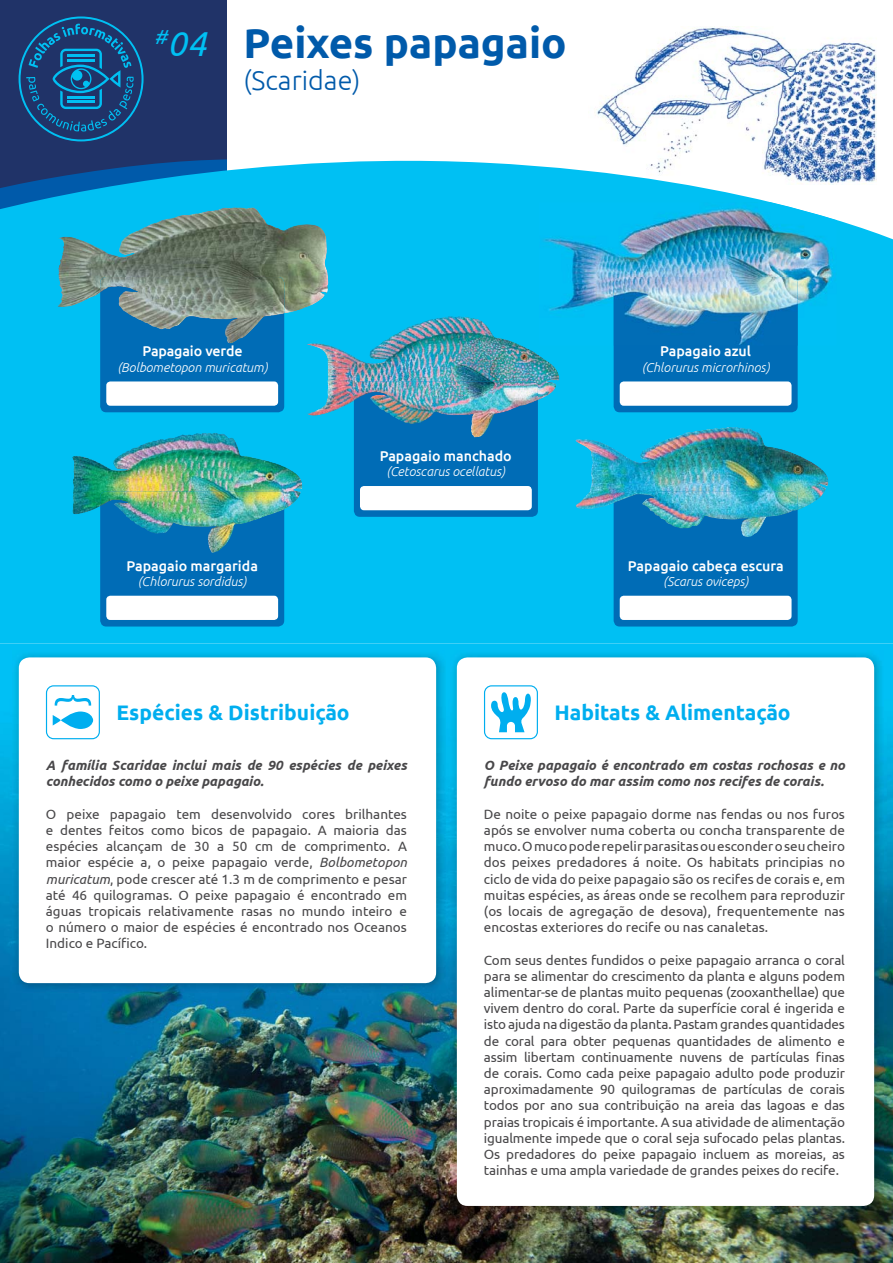
<style>
.page{position:relative;width:893px;height:1263px;background:#fff}
.page>*{position:absolute;margin:0;border:0;box-sizing:border-box;transform-origin:0 0}
.t1{font:700 42px "Ubuntu";color:#005aaa}
.t2{font:300 27px "Ubuntu";color:#005aaa}
.t3{font:700 21px "Ubuntu";color:#00aeef}
.t4{font:500 14.25px "Ubuntu";color:#fff}
.t5{font:13.5px/16.2px "Ubuntu";color:#484749;text-align:justify}
.t6{font:italic 700 13.5px/16.2px "Ubuntu";color:#484749}
.t7{font:italic 300 12.9px "Ubuntu";color:#fff}
.s1{font-weight:400;font-style:italic;font-size:34.65px;color:#00c0f3}
.s2{font-style:italic}
</style>
<div class="page">
<img style="left:0;top:643px;width:893px;height:620px">
<div style="left:0;top:0;width:244px;height:210px;background:#203368"></div>
<div style="left:227px;top:0;width:666px;height:251px;background:#fff"></div>
<img style="left:596px;top:26px;width:281px;height:123px">
<img style="left:0;top:149px;width:893px;height:494px">
<img style="left:12px;top:651px;width:434px;height:342px">
<div style="left:19px;top:657px;width:417px;height:326px;background:#fff;border-radius:11px"></div>
<svg style="left:46px;top:685px;width:54px;height:54px"></svg>
<img style="left:450px;top:651px;width:433px;height:565px">
<div style="left:457px;top:657px;width:417px;height:549px;background:#fff;border-radius:11px"></div>
<svg style="left:484px;top:685px;width:54px;height:54px"></svg>
<svg style="left:100px;top:277px;width:184px;height:135px;background:#327aa4"></svg>
<img style="left:100px;top:491px;width:184px;height:136px;border-radius:6px">
<div style="left:614px;top:277px;width:184px;height:135px;background:#006cb6;border-radius:6px"></div>
<div style="left:614px;top:491px;width:184px;height:136px;background:#006cb6;border-radius:6px"></div>
<img style="left:695px;top:456px;width:103px;height:54px">
<img style="left:695px;top:513px;width:53px;height:24px">
<div style="left:620px;top:596px;width:171px;height:24px;background:#fff;border-radius:4px"></div>
<div style="left:620px;top:381px;width:171px;height:25px;background:#fff;border-radius:4px"></div>
<img style="left:217px;top:511px;width:29px;height:3px">
<img style="left:121px;top:511px;width:96px;height:42px">
<div style="left:106px;top:596px;width:172px;height:24px;background:#fff;border-radius:4px"></div>
<img style="left:354px;top:382px;width:184px;height:135px;border-radius:6px">
<div style="left:360px;top:486px;width:172px;height:24px;background:#fff;border-radius:4px"></div>
<img style="left:58px;top:237px;width:226px;height:27px">
<div style="left:106px;top:381px;width:172px;height:25px;background:#fff;border-radius:4px"></div>
<img style="left:369px;top:343px;width:17px;height:33px">
<img style="left:539px;top:202px;width:297px;height:144px">
<img style="left:614px;top:277px;width:184px;height:69px">
<img style="left:661px;top:345px;width:90px;height:1px">
<svg style="left:19px;top:16px;width:125px;height:125px"></svg>
<h1 class="t1" style="left:154px;top:19px;width:414px"><sup>#</sup><span class="s1">04</span> Peixes papagaio</h1>
<h2 class="t2" style="left:243px;top:65px;width:118px">(Scaridae)</h2>
<p class="t4" style="left:142px;top:343px;width:102px">Papagaio verde</p>
<p class="t7" style="left:117px;top:360px;width:152px">(Bolbometopon muricatum)</p>
<p class="t4" style="left:126px;top:557px;width:133px">Papagaio margarida</p>
<p class="t7" style="left:138px;top:574px;width:110px">(Chlorurus sordidus)</p>
<p class="t4" style="left:380px;top:448px;width:134px">Papagaio manchado</p>
<p class="t7" style="left:386px;top:464px;width:120px">(Cetoscarus ocellatus)</p>
<p class="t4" style="left:660px;top:343px;width:93px">Papaga o azul</p>
<p class="t7" style="left:642px;top:360px;width:129px">(Chlorurus microrhinos)</p>
<p class="t4" style="left:708px;top:343px;width:5px">i</p>
<p class="t4" style="left:628px;top:557px;width:157px">Papagaio cabeça escura</p>
<p class="t7" style="left:663px;top:574px;width:87px">(Scarus oviceps)</p>
<h3 class="t3" style="left:116px;top:701px;width:235px">Espécies &amp; Distribuição</h3>
<p class="t6" style="left:46px;top:757px;width:362px">A família Scaridae inclui mais de 90 espécies de peixes conhecidos como o peixe papagaio.</p>
<p class="t5" style="left:46px;top:806px;width:362px">O peixe papagaio tem desenvolvido cores brilhantes e dentes feitos como bicos de papagaio. A maioria das espécies alcançam de 30 a 50 cm de comprimento. A maior espécie a, o peixe papagaio verde, <span class="s2">Bolbometopon muricatum</span>, pode crescer até 1.3 m de comprimento e pesar até 46 quilogramas. O peixe papagaio é encontrado em águas tropicais relativamente rasas no mundo inteiro e o número o maior de espécies é encontrado nos Oceanos Indico e Pacífico.</p>
<h3 class="t3" style="left:554px;top:701px;width:238px">Habitats &amp; Alimentação</h3>
<p class="t6" style="left:484px;top:757px;width:362px">O Peixe papagaio é encontrado em costas rochosas e no fundo ervoso do mar assim como nos recifes de corais.</p>
<p class="t5" style="left:484px;top:806px;width:362px">De noite o peixe papagaio dorme nas fendas ou nos furos após se envolver numa coberta ou concha transparente de muco. O muco pode repelir parasitas ou esconder o seu cheiro dos peixes predadores á noite. Os habitats principias no ciclo de vida do peixe papagaio são os recifes de corais e, em muitas espécies, as áreas onde se recolhem para reproduzir (os locais de agregação de desova), frequentemente nas encostas exteriores do recife ou nas canaletas.</p>
<p class="t5" style="left:484px;top:952px;width:362px">Com seus dentes fundidos o peixe papagaio arranca o coral para se alimentar do crescimento da planta e alguns podem alimentar-se de plantas muito pequenas (zooxanthellae) que vivem dentro do coral. Parte da superfície coral é ingerida e isto ajuda na digestão da planta. Pastam grandes quantidades de coral para obter pequenas quantidades de alimento e assim libertam continuamente nuvens de partículas finas de corais. Como cada peixe papagaio adulto pode produzir aproximadamente 90 quilogramas de partículas de corais todos por ano sua contribuição na areia das lagoas e das praias tropicais é importante. A sua atividade de alimentação igualmente impede que o coral seja sufocado pelas plantas.<br>Os predadores do peixe papagaio incluem as moreias, as tainhas e uma ampla variedade de grandes peixes do recife.</p>
</div>
